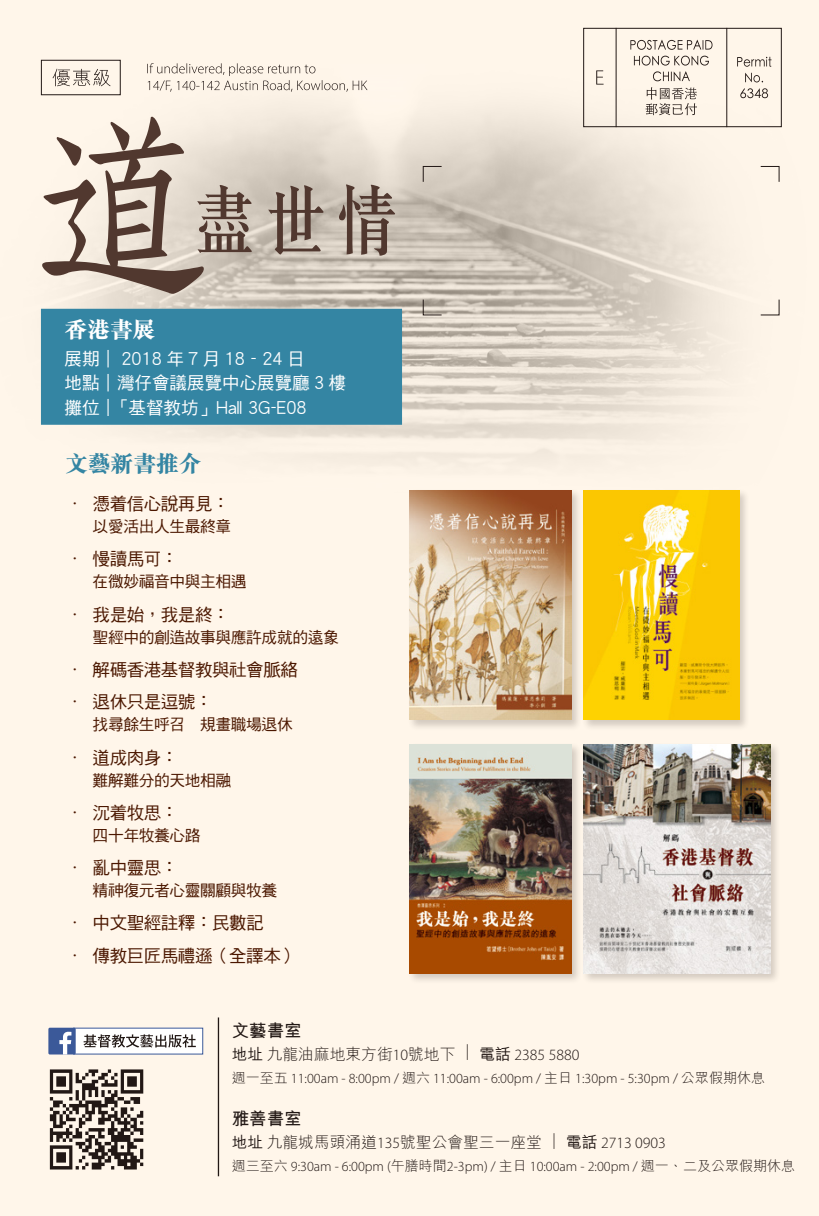
<style>
.page{position:relative;width:819px;height:1216px;background:#fff}
.page>*{position:absolute;margin:0;border:0;box-sizing:border-box;transform-origin:0 0}
.t1{font:193.72px "DF Fang Song HK W6";color:#51382f;scale:.96 1}
.t2{font:500 74.2px "C Song 3 HK";color:#51382f;scale:.96 1}
.t3{font:800 22.75px "M Sung HK";color:#3485a3}
.t4{font:800 22.75px "M Sung HK";color:#fff}
.t5{font:17.5px/32.4px "DF Hei HK W5";letter-spacing:-.025em;color:#4b1700}
.t6{font:17.5px/24.5px "DF Hei HK W5";color:#fff}
.t7{font:700 17.5px "M Hei HK";color:#221815}
.t8{font:15.75px "DF Hei HK W5";letter-spacing:-.025em;color:#4b1700}
.t9{font:300 15.75px "M Hei HK";color:#221815}
.t10{font:300 14px "Myriad Pro";color:#221815}
.s1{font-family:"Adobe Ming Std";font-weight:300}
.s2{font-weight:500}
.s3{font-family:"Myriad Pro"}
.s4{font-family:"M Hei HK"}
</style>
<div class="page">
<div style="left:0;top:0;width:819px;height:1215px;background:#fff6ea"></div>
<img style="left:40px;top:64px;width:742px;height:397px">
<div style="left:45px;top:313px;width:352px;height:107px;background:#3485a3"></div>
<div style="left:41px;top:309px;width:361px;height:116px;border:9px solid #3485a3"></div>
<div style="left:581px;top:741px;width:200px;height:243px;background:#221815;opacity:.2"></div>
<img style="left:583px;top:744px;width:187px;height:229px">
<div style="left:581px;top:488px;width:169px;height:242px;background:#221815;opacity:.2"></div>
<img style="left:583px;top:490px;width:156px;height:230px">
<div style="left:407px;top:741px;width:175px;height:243px;background:#221815;opacity:.2"></div>
<img style="left:409px;top:744px;width:162px;height:229px">
<div style="left:407px;top:488px;width:175px;height:243px;background:#221815;opacity:.2"></div>
<img style="left:409px;top:490px;width:162px;height:230px">
<svg style="left:423px;top:166px;width:19px;height:16px"></svg>
<svg style="left:760px;top:166px;width:19px;height:16px"></svg>
<svg style="left:423px;top:299px;width:19px;height:16px"></svg>
<svg style="left:760px;top:299px;width:19px;height:16px"></svg>
<svg style="left:52px;top:69px;width:59px;height:17px"></svg>
<div style="left:41px;top:60px;width:80px;height:35px;border:1px solid #221815"></div>
<svg style="left:147px;top:63px;width:220px;height:29px"></svg>
<svg style="left:50px;top:1069px;width:93px;height:100px"></svg>
<hr style="left:218px;top:1017px;width:1px;height:159px;background:#221815">
<div style="left:74px;top:1028px;width:129px;height:26px;background:#fff"></div>
<svg style="left:83px;top:1034px;width:113px;height:13px"></svg>
<div style="left:48px;top:1027px;width:28px;height:27px;background:#3b5999"></div>
<svg style="left:59px;top:1031px;width:12px;height:23px"></svg>
<div style="left:583px;top:28px;width:198px;height:99px;border:1px solid #221815"></div>
<hr style="left:615px;top:28px;width:1px;height:99px;background:#221815">
<hr style="left:726px;top:28px;width:1px;height:99px;background:#221815">
<svg style="left:596px;top:70px;width:7px;height:15px"></svg>
<svg style="left:740px;top:88px;width:28px;height:10px"></svg>
<svg style="left:745px;top:73px;width:18px;height:9px"></svg>
<svg style="left:737px;top:57px;width:34px;height:10px"></svg>
<svg style="left:645px;top:87px;width:52px;height:28px"></svg>
<svg style="left:634px;top:56px;width:75px;height:25px"></svg>
<svg style="left:630px;top:40px;width:82px;height:10px"></svg>
<h1 class="t1" style="left:27px;top:101px;width:195px">道</h1>
<h2 class="t2" style="left:189px;top:163px;width:224px">盡世情</h2>
<h3 class="t4" style="left:65px;top:313px;width:92px">香港書展</h3>
<p class="t6" style="left:65px;top:346px;width:283px">展期｜ 2018 年 7 月 18 - 24 日<br>地點｜灣仔會議展覽中心展覽廳 3 樓攤位｜「基督教坊」Hall 3G-E08</p>
<h3 class="t3" style="left:65px;top:447px;width:138px">文藝新書推介</h3>
<p class="t5" style="left:66px;top:487px;width:165px"><span class="s1">．</span>憑着信心說再見：</p>
<p class="t8" style="left:93px;top:517px;width:140px">以愛活出人生最終章</p>
<p class="t5" style="left:66px;top:542px;width:114px"><span class="s1">．</span>慢讀馬可：</p>
<p class="t8" style="left:93px;top:573px;width:155px">在微妙福音中與主相遇</p>
<p class="t5" style="left:66px;top:598px;width:165px"><span class="s1">．</span>我是始，我是終：</p>
<p class="t8" style="left:93px;top:628px;width:248px">聖經中的創造故事與應許成就的遠象</p>
<p class="t5" style="left:66px;top:653px;width:233px"><span class="s1">．</span>解碼香港基督教與社會脈絡<span class="s1">．</span>退休只是逗號：</p>
<p class="t8" style="left:93px;top:716px;width:202px">找尋餘生呼召 規畫職場退休</p>
<p class="t5" style="left:66px;top:740px;width:114px"><span class="s1">．</span>道成肉身：</p>
<p class="t8" style="left:93px;top:771px;width:140px">難解難分的天地相融</p>
<p class="t5" style="left:66px;top:796px;width:114px"><span class="s1">．</span>沉着牧思：</p>
<p class="t8" style="left:93px;top:826px;width:109px">四十年牧養心路</p>
<p class="t5" style="left:66px;top:851px;width:114px"><span class="s1">．</span>亂中靈思：</p>
<p class="t8" style="left:93px;top:881px;width:186px">精神復元者心靈關顧與牧養</p>
<p class="t5" style="left:66px;top:906px;width:233px"><span class="s1">．</span>中文聖經註釋：民數記<br><span class="s1">．</span>傳教巨匠馬禮遜（全譯本）</p>
<p class="t7" style="left:232px;top:1017px;width:71px">文藝書室</p>
<p class="t9" style="left:232px;top:1042px;width:349px"><span class="s2">地址</span>九龍油麻地東方街<span class="s3">10</span>號地下 <sup>|</sup> <span class="s2">電話</span> <span class="s3">2385 5880</span></p>
<p class="t10" style="left:232px;top:1069px;width:534px"><span class="s4">週一至五</span> 11:00am - 8:00pm / <span class="s4">週六</span> 11:00am - 6:00pm / <span class="s4">主日</span> 1:30pm - 5:30pm / <span class="s4">公眾假期休息</span></p>
<p class="t7" style="left:232px;top:1105px;width:71px">雅善書室</p>
<p class="t9" style="left:232px;top:1131px;width:435px"><span class="s2">地址</span>九龍城馬頭涌道<span class="s3">135</span>號聖公會聖三一座堂 <sup>|</sup> <span class="s2">電話</span> <span class="s3">2713 0903</span></p>
<p class="t10" style="left:232px;top:1157px;width:564px"><span class="s4">週三至六</span> 9:30am - 6:00pm (<span class="s4">午膳時間</span>2-3pm) / <span class="s4">主日</span> 10:00am - 2:00pm / <span class="s4">週一、二及公眾假期休息</span></p>
</div>
